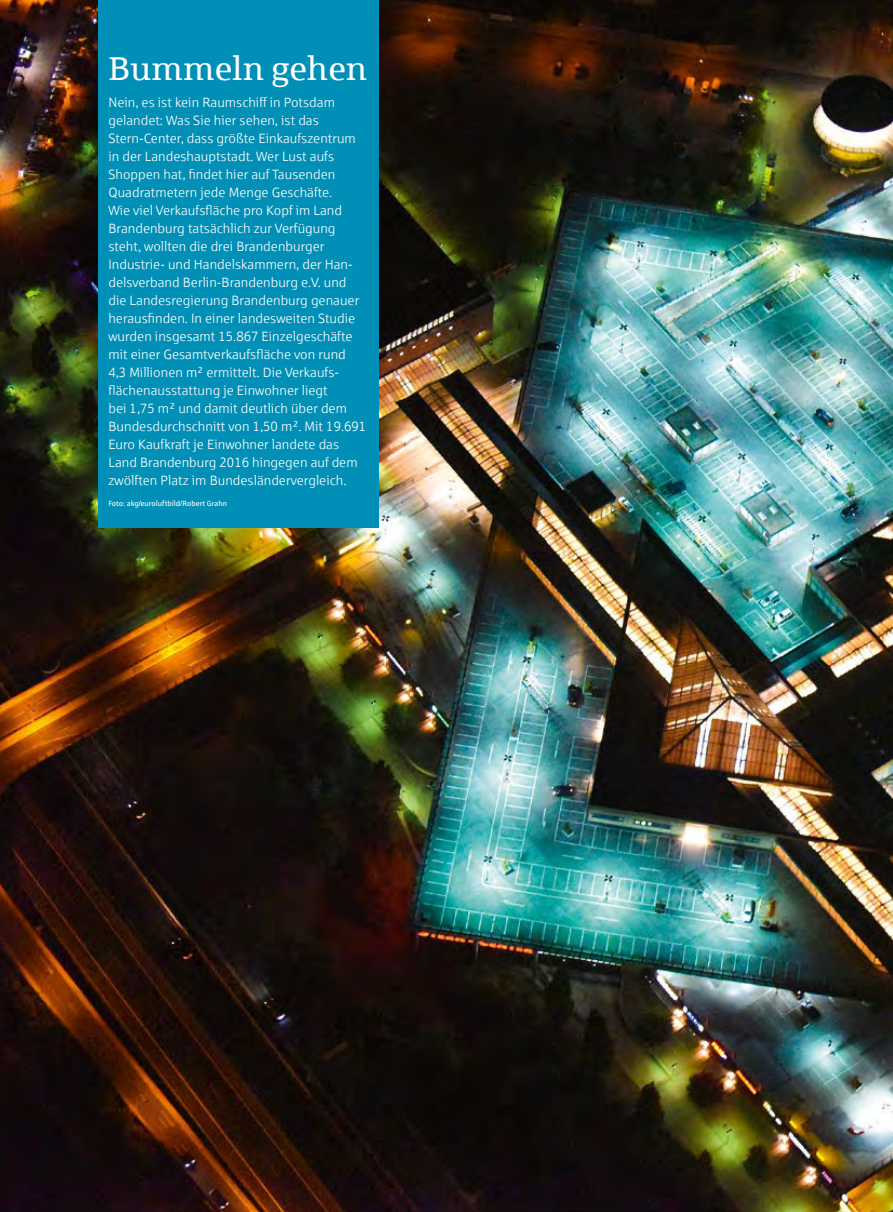
<style>
.page{position:relative;width:893px;height:1212px;background:#fff}
.page>*{position:absolute;margin:0;border:0;box-sizing:border-box;transform-origin:0 0}
.t1{font:33px "Sparkasse Serif";color:#fff}
.t2{font:13.5px/18px "Sparkasse Lt";color:#fff}
.t3{font:7.5px "Sparkasse Rg";color:#fff}
</style>
<div class="page">
<img style="left:0;top:0;width:893px;height:1212px">
<div style="left:98px;top:0;width:280px;height:528px;background:#008fb6"></div>
<h1 class="t1" style="left:108px;top:48px;width:260px">Bummeln gehen</h1>
<p class="t2" style="left:108px;top:93px;width:259px">Nein, es ist kein Raumschiff in Potsdam gelandet: Was Sie hier sehen, ist das Stern-Center, dass größte Einkaufszentrum in der Landeshauptstadt. Wer Lust aufs Shoppen hat, findet hier auf Tausenden Quadratmetern jede Menge Geschäfte.<br>Wie viel Verkaufsfläche pro Kopf im Land Brandenburg tatsächlich zur Verfügung steht, wollten die drei Brandenburger Industrie- und Handelskammern, der Han&shy;delsverband Berlin-Brandenburg e.V. und die Landesregierung Brandenburg genauer herausfinden. In einer landesweiten Studie wurden insgesamt 15.867 Einzelgeschäfte mit einer Gesamtverkaufsfläche von rund 4,3 Millionen m² ermittelt. Die Verkaufs&shy;flächenausstattung je Einwohner liegt<br>bei 1,75 m² und damit deutlich über dem Bundesdurchschnitt von 1,50 m². Mit 19.691<br>Euro Kaufkraft je Einwohner landete das Land Brandenburg 2016 hingegen auf dem zwölften Platz im Bundesländervergleich.</p>
<p class="t3" style="left:108px;top:499px;width:120px">Foto: akg/euroluftbild/Robert Grahn</p>
</div>
